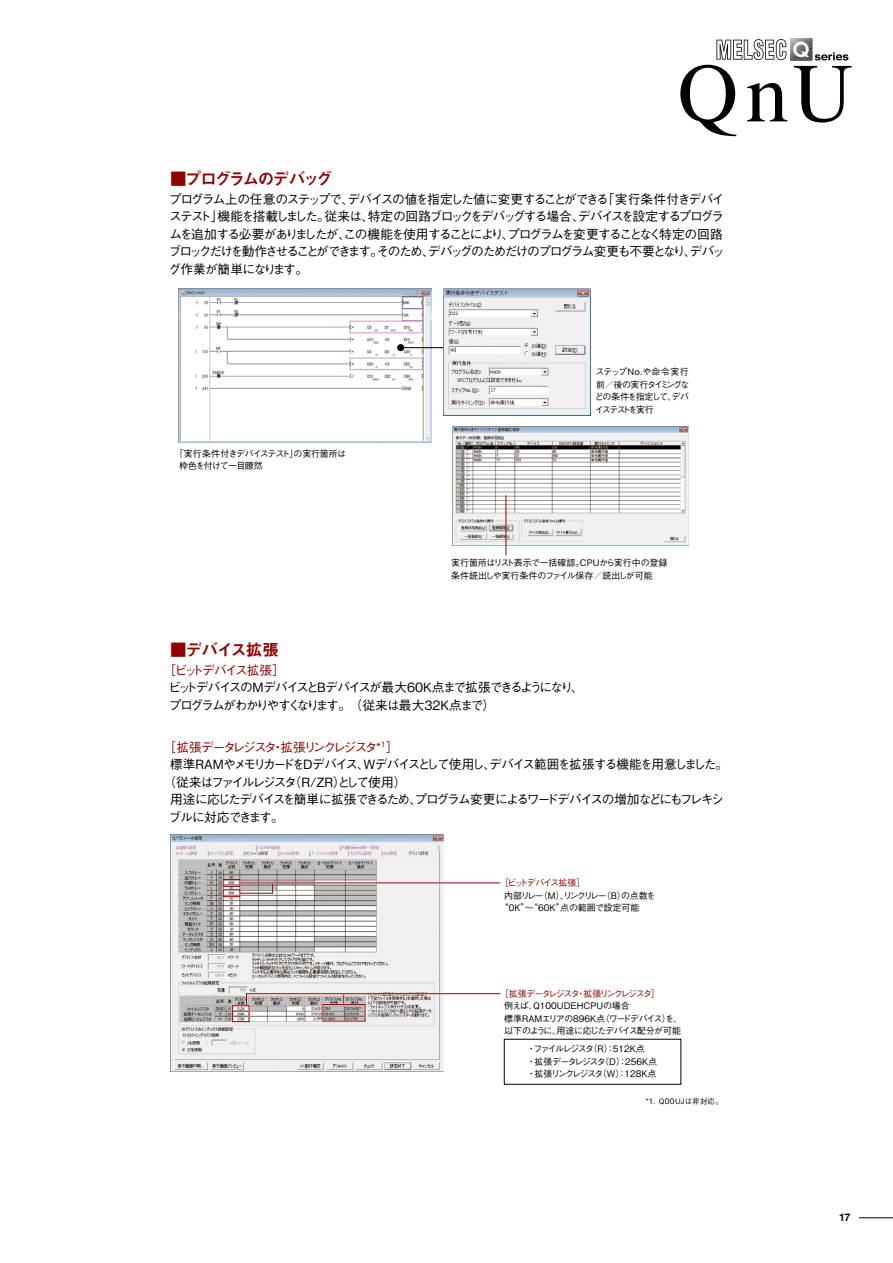
<style>
.page{position:relative;width:893px;height:1263px;background:#fff}
.page>*{position:absolute;margin:0;border:0;box-sizing:border-box;transform-origin:0 0}
.t1{font:16.5px "Midashi Go Pro MB31";letter-spacing:-.12em;color:#910000}
.t2{font:16.5px "Midashi Go Pro MB31";letter-spacing:-.095em;color:#910000}
.t3{font:500 12.75px/17.5px "Gothic BBB Pro";letter-spacing:-.13em;color:#000}
.t4{font:500 12.75px "Gothic BBB Pro";letter-spacing:-.17em;color:#000}
.t5{font:500 12.75px "Gothic BBB Pro";letter-spacing:-.17em;color:#910000}
.t6{font:500 12.75px "Gothic BBB Pro";letter-spacing:-.14em;color:#910000}
.t7{font:500 12.75px "Gothic BBB Pro";letter-spacing:-.075em;color:#000}
.t8{font:700 10.5px "Helvetica LT Std";color:#000}
.t9{font:500 9px/12.5px "Gothic BBB Pro";letter-spacing:-.03em;color:#000}
.t10{font:500 9px/12.5px "Gothic BBB Pro";letter-spacing:-.055em;color:#000}
.t11{font:500 9px/12.5px "Gothic BBB Pro";letter-spacing:-.13em;color:#000}
.t12{font:500 9px "Gothic BBB Pro";letter-spacing:-.17em;color:#910000}
.t13{font:500 9px "Gothic BBB Pro";letter-spacing:-.14em;color:#910000}
.t14{font:500 7.5px "Gothic BBB Pro";letter-spacing:.035em;color:#000}
</style>
<div class="page">
<img style="left:452px;top:426px;width:236px;height:120px">
<img style="left:443px;top:289px;width:147px;height:127px">
<img style="left:179px;top:289px;width:252px;height:153px">
<hr style="left:506px;top:495px;width:1px;height:60px;background:#910000">
<div style="left:397px;top:344px;width:7px;height:7px;background:#000;border-radius:50%"></div>
<hr style="left:401px;top:347px;width:42px;height:1px;background:#000">
<img style="left:170px;top:835px;width:273px;height:236px">
<svg style="left:238px;top:881px;width:36px;height:14px"></svg>
<hr style="left:239px;top:882px;width:261px;height:2px;background:#fff">
<hr style="left:239px;top:882px;width:261px;height:1px;background:#910000">
<svg style="left:245px;top:992px;width:256px;height:15px"></svg>
<div style="left:222px;top:879px;width:19px;height:8px;border:2px solid #fff"></div>
<div style="left:223px;top:879px;width:17px;height:8px;border:1px solid #910000"></div>
<div style="left:222px;top:889px;width:19px;height:8px;border:2px solid #fff"></div>
<div style="left:223px;top:889px;width:17px;height:8px;border:1px solid #910000"></div>
<div style="left:232px;top:1005px;width:18px;height:17px;border:2px solid #fff"></div>
<div style="left:232px;top:1005px;width:17px;height:17px;border:1px solid #910000"></div>
<div style="left:322px;top:1004px;width:43px;height:17px;border:1px solid #910000"></div>
<svg style="left:794px;top:66px;width:58px;height:57px"></svg>
<svg style="left:680px;top:39px;width:107px;height:97px"></svg>
<svg style="left:815px;top:52px;width:33px;height:8px"></svg>
<img style="left:790px;top:38px;width:22px;height:23px">
<hr style="left:859px;top:1217px;width:34px;height:1px;background:#000">
<p class="t1" style="left:170px;top:165px;width:164px">■プログラムのデバッグ</p>
<p class="t3" style="left:168px;top:189px;width:558px">プログラム上の任意のステップで、デバイスの値を指定した値に変更することができる「実行条件付きデバイステスト」機能を搭載しました。従来は、特定の回路ブロックをデバッグする場合、デバイスを設定するプログラムを追加する必要がありましたが、この機能を使用することにより、プログラムを変更することなく特定の回路ブロックだけを動作させることができます。そのため、デバッグのためだけのプログラム変更も不要となり、デバッグ作業が簡単になります。</p>
<p class="t10" style="left:179px;top:446px;width:169px;text-indent:-4px">「実行条件付きデバイステスト」の実行箇所は枠色を付けて一目瞭然</p>
<p class="t10" style="left:595px;top:364px;width:96px;text-align:justify">ステップNo.や命令実行前／後の実行タイミングなどの条件を指定して、デバイステストを実行</p>
<p class="t9" style="left:451px;top:555px;width:218px">実行箇所はリスト表示で一括確認。CPUから実行中の登録条件読出しや実行条件のファイル保存／読出しが可能</p>
<p class="t2" style="left:170px;top:636px;width:110px">■デバイス拡張</p>
<p class="t6" style="left:163px;top:660px;width:124px">［ビットデバイス拡張］</p>
<p class="t3" style="left:168px;top:677px;width:417px;line-height:18.1px">ビットデバイスのMデバイスとBデバイスが最大60K点まで拡張できるようになり、プログラムがわかりやすくなります。 （従来は最大32K点まで）</p>
<p class="t5" style="left:163px;top:736px;width:237px">［拡張データレジスタ・拡張リンクレジスタ* <sup>1</sup> ］</p>
<p class="t3" style="left:170px;top:754px;width:560px">標準RAMやメモリカードをDデバイス、Wデバイスとして使用し、デバイス範囲を拡張する機能を用意しました。</p>
<p class="t4" style="left:163px;top:772px;width:245px">（従来はファイルレジスタ（R/ZR）として使用）</p>
<p class="t3" style="left:170px;top:789px;width:555px">用途に応じたデバイスを簡単に拡張できるため、プログラム変更によるワードデバイスの増加などにもフレキシ</p>
<p class="t7" style="left:168px;top:807px;width:117px">ブルに対応できます。</p>
<p class="t13" style="left:500px;top:876px;width:87px">［ビットデバイス拡張］</p>
<p class="t9" style="left:500px;top:888px;width:157px;text-indent:4px">内部リレー（M）、リンクリレー（B）の点数を“0K”～“60K”点の範囲で設定可能</p>
<p class="t12" style="left:500px;top:986px;width:162px">［拡張データレジスタ・拡張リンクレジスタ］</p>
<p class="t9" style="left:504px;top:998px;width:179px">例えば、Q100UDEHCPUの場合<br>標準RAMエリアの896K点（ワードデバイス）を、以下のように、用途に応じたデバイス配分が可能</p>
<p class="t11" style="left:527px;top:1042px;width:132px">・ファイルレジスタ（R）：5 1 2K点<br>・拡張データレジスタ（D）：256K点・拡張リンクレジスタ（W）：128K点</p>
<p class="t14" style="left:646px;top:1095px;width:78px">*1. Q00UJは非対応。</p>
<p class="t8" style="left:839px;top:1211px;width:13px">17</p>
</div>
